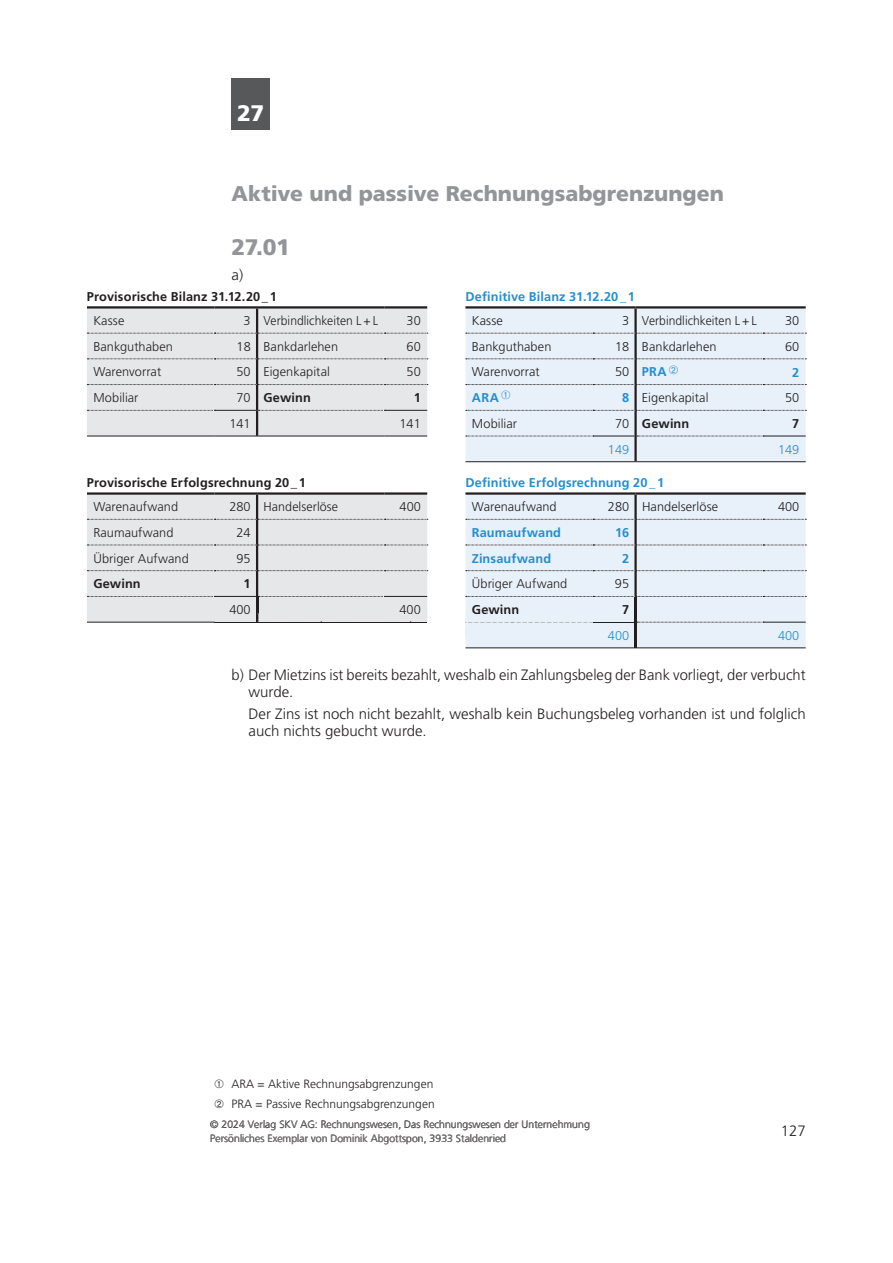
<style>
.page{position:relative;width:893px;height:1263px;background:#fff}
.page>*{position:absolute;margin:0;border:0;box-sizing:border-box;transform-origin:0 0}
.t1{font:900 22.5px "Frutiger LT Std";color:#939598}
.t2{font:900 22.5px "Frutiger LT Std";color:#fff}
.t3{font:900 21.3px "Frutiger LT Std";color:#939598}
.t4{font:300 15px/17px "Frutiger LT Std";color:#231f20}
.t5{font:300 12.75px "Frutiger LT Std";letter-spacing:.005em;color:#231f20}
.t6{font:700 12.75px "Frutiger LT Std";letter-spacing:.01em;color:#231f20}
.t7{font:700 12.75px "Frutiger LT Std";letter-spacing:.01em;color:#238fcf}
.t8{font:300 12.75px "Frutiger LT Std";color:#238fcf}
.t9{font:300 12px/19.2px "Frutiger LT Std";color:#231f20}
.t10{font:300 10.5px/13.5px "Frutiger LT Com";color:#231f20}
.t11{font:300 10.5px "Frutiger LT Com";color:#201d1e}
.s1{font-weight:300;color:#231f20}
.s2{font-weight:300}
.s3{font-weight:700;color:#238fcf}
.s4{color:#1b1b1e}
</style>
<div class="page">
<div style="left:232px;top:79px;width:38px;height:51px;background:#57585a"></div>
<div style="left:465px;top:309px;width:341px;height:152px;background:#e8f0f9"></div>
<hr style="left:87px;top:306px;width:128px;height:3px;background:#231f20">
<hr style="left:215px;top:306px;width:42px;height:3px;background:#231f20">
<hr style="left:257px;top:306px;width:128px;height:3px;background:#231f20">
<hr style="left:385px;top:306px;width:42px;height:3px;background:#231f20">
<svg style="left:87px;top:307px;width:341px;height:129px;background:#dedfe1"></svg>
<hr style="left:87px;top:436px;width:128px;height:1px;background:#231f20">
<hr style="left:215px;top:436px;width:170px;height:1px;background:#231f20">
<hr style="left:385px;top:436px;width:42px;height:1px;background:#231f20">
<hr style="left:465px;top:306px;width:170px;height:3px;background:#231f20">
<hr style="left:634px;top:309px;width:3px;height:24px;background:#231f20">
<hr style="left:634px;top:333px;width:3px;height:26px;background:#231f20">
<hr style="left:634px;top:359px;width:3px;height:25px;background:#231f20">
<hr style="left:634px;top:385px;width:3px;height:25px;background:#231f20">
<hr style="left:634px;top:411px;width:3px;height:25px;background:#231f20">
<hr style="left:634px;top:436px;width:3px;height:25px;background:#231f20">
<svg style="left:466px;top:333px;width:340px;height:1px"></svg>
<svg style="left:466px;top:384px;width:340px;height:1px"></svg>
<svg style="left:466px;top:410px;width:340px;height:1px"></svg>
<svg style="left:466px;top:436px;width:127px;height:1px"></svg>
<svg style="left:637px;top:436px;width:126px;height:1px"></svg>
<hr style="left:465px;top:461px;width:170px;height:1px;background:#231f20">
<hr style="left:635px;top:461px;width:171px;height:1px;background:#231f20">
<hr style="left:635px;top:306px;width:171px;height:3px;background:#231f20">
<hr style="left:215px;top:410px;width:41px;height:1px;background:#231f20">
<hr style="left:385px;top:410px;width:42px;height:1px;background:#231f20">
<hr style="left:593px;top:436px;width:41px;height:1px;background:#231f20">
<hr style="left:763px;top:436px;width:43px;height:1px;background:#231f20">
<div style="left:465px;top:495px;width:341px;height:153px;background:#e8f0f9"></div>
<hr style="left:87px;top:492px;width:128px;height:3px;background:#231f20">
<hr style="left:215px;top:492px;width:42px;height:3px;background:#231f20">
<hr style="left:257px;top:492px;width:128px;height:3px;background:#231f20">
<hr style="left:385px;top:492px;width:42px;height:3px;background:#231f20">
<hr style="left:465px;top:492px;width:170px;height:3px;background:#231f20">
<hr style="left:634px;top:495px;width:3px;height:24px;background:#231f20">
<hr style="left:634px;top:520px;width:3px;height:25px;background:#231f20">
<hr style="left:634px;top:545px;width:3px;height:25px;background:#231f20">
<hr style="left:634px;top:571px;width:3px;height:25px;background:#231f20">
<hr style="left:634px;top:597px;width:3px;height:51px;background:#231f20">
<svg style="left:466px;top:519px;width:340px;height:1px"></svg>
<svg style="left:466px;top:545px;width:340px;height:1px"></svg>
<svg style="left:466px;top:570px;width:340px;height:1px"></svg>
<svg style="left:466px;top:596px;width:340px;height:1px"></svg>
<hr style="left:465px;top:648px;width:170px;height:1px;background:#231f20">
<hr style="left:635px;top:648px;width:171px;height:1px;background:#231f20">
<hr style="left:635px;top:492px;width:171px;height:3px;background:#231f20">
<hr style="left:763px;top:622px;width:43px;height:1px;background:#231f20">
<svg style="left:87px;top:494px;width:341px;height:129px;background:#dedfe1"></svg>
<svg style="left:465px;top:614px;width:299px;height:10px;background:#dde4ec"></svg>
<div style="left:465px;top:627px;width:87px;height:10px;background:#e8f0f9"></div>
<svg style="left:466px;top:359px;width:340px;height:15px;background:#e4ecf5"></svg>
<svg style="left:501px;top:391px;width:9px;height:8px"></svg>
<h1 class="t2" style="left:237px;top:104px;width:28px">27</h1>
<h2 class="t3" style="left:232px;top:184px;width:494px">Aktive und passive Rechnungsabgrenzungen</h2>
<h1 class="t1" style="left:232px;top:237px;width:60px">27.01</h1>
<p class="t4" style="left:232px;top:267px;width:13px">a)</p>
<p class="t6" style="left:87px;top:291px;width:191px">Provisorische Bilanz 31.12.20_1</p>
<p class="t7" style="left:465px;top:291px;width:171px">Definitive Bilanz 31.12.20_1</p>
<p class="t5" style="left:93px;top:315px;width:33px">Kasse</p>
<p class="t5" style="left:244px;top:315px;width:136px">3 Verbindlichkeiten L + L</p>
<p class="t5" style="left:407px;top:315px;width:16px">30</p>
<p class="t5" style="left:472px;top:315px;width:33px">Kasse</p>
<p class="t5" style="left:622px;top:315px;width:136px">3 Verbindlichkeiten L + L</p>
<p class="t5" style="left:785px;top:315px;width:16px">30</p>
<p class="t5" style="left:93px;top:341px;width:81px">Bankguthaben</p>
<p class="t5" style="left:236px;top:341px;width:103px">18 Bankdarlehen</p>
<p class="t5" style="left:406px;top:341px;width:16px">60</p>
<p class="t5" style="left:472px;top:341px;width:81px">Bankguthaben</p>
<p class="t5" style="left:615px;top:341px;width:103px">18 Bankdarlehen</p>
<p class="t5" style="left:785px;top:341px;width:16px">60</p>
<p class="t5" style="left:93px;top:367px;width:69px">Warenvorrat</p>
<p class="t5" style="left:236px;top:367px;width:95px">50 Eigenkapital</p>
<p class="t5" style="left:407px;top:367px;width:16px">50</p>
<p class="t5" style="left:472px;top:367px;width:69px">Warenvorrat</p>
<p class="t7" style="left:615px;top:367px;width:53px"><span class="s1">50</span> PRA</p>
<p class="t7" style="left:792px;top:367px;width:9px">2</p>
<p class="t5" style="left:93px;top:392px;width:47px">Mobiliar</p>
<p class="t6" style="left:237px;top:392px;width:76px"><span class="s2">70</span> Gewinn</p>
<p class="t6" style="left:414px;top:392px;width:9px">1</p>
<p class="t7" style="left:472px;top:392px;width:29px">ARA</p>
<p class="t5" style="left:622px;top:392px;width:88px"><span class="s3">8</span> Eigenkapital</p>
<p class="t5" style="left:785px;top:392px;width:16px">50</p>
<p class="t5" style="left:229px;top:418px;width:23px">141</p>
<p class="t5" style="left:399px;top:418px;width:23px">141</p>
<p class="t5" style="left:472px;top:418px;width:47px">Mobiliar</p>
<p class="t6" style="left:615px;top:418px;width:76px"><span class="s2">70</span> Gewinn</p>
<p class="t6" style="left:792px;top:418px;width:9px">7</p>
<p class="t8" style="left:608px;top:444px;width:23px">149</p>
<p class="t8" style="left:778px;top:444px;width:23px">149</p>
<p class="t6" style="left:87px;top:477px;width:221px">Provisorische Erfolgsrechnung 20_1</p>
<p class="t7" style="left:465px;top:477px;width:200px">Definitive Erfolgsrechnung 20_1</p>
<p class="t5" style="left:93px;top:501px;width:86px">Warenaufwand</p>
<p class="t5" style="left:229px;top:501px;width:110px">280 Handelserlöse</p>
<p class="t5" style="left:399px;top:501px;width:23px">400</p>
<p class="t5" style="left:472px;top:501px;width:86px">Warenaufwand</p>
<p class="t5" style="left:608px;top:501px;width:112px">280 Handelserlöse</p>
<p class="t5" style="left:778px;top:501px;width:23px">400</p>
<p class="t5" style="left:93px;top:527px;width:82px">Raumaufwand</p>
<p class="t5" style="left:236px;top:527px;width:16px">24</p>
<p class="t7" style="left:472px;top:527px;width:91px">Raumaufwand</p>
<p class="t7" style="left:615px;top:527px;width:16px">16</p>
<p class="t5" style="left:93px;top:553px;width:97px">Übriger Aufwand</p>
<p class="t5" style="left:236px;top:553px;width:16px">95</p>
<p class="t7" style="left:472px;top:553px;width:81px">Zinsaufwand</p>
<p class="t7" style="left:622px;top:553px;width:9px">2</p>
<p class="t6" style="left:93px;top:578px;width:49px">Gewinn</p>
<p class="t6" style="left:244px;top:578px;width:9px">1</p>
<p class="t5" style="left:472px;top:578px;width:97px">Übriger Aufwand</p>
<p class="t5" style="left:615px;top:578px;width:16px">95</p>
<p class="t5" style="left:229px;top:604px;width:23px">400</p>
<p class="t5" style="left:399px;top:604px;width:23px">400</p>
<p class="t6" style="left:472px;top:604px;width:49px"><span class="s4">Ge</span>winn</p>
<p class="t6" style="left:622px;top:604px;width:9px">7</p>
<p class="t8" style="left:608px;top:630px;width:23px">400</p>
<p class="t8" style="left:778px;top:630px;width:23px">400</p>
<p class="t4" style="left:249px;top:667px;width:559px;text-indent:-17px">b) Der Mietzins ist bereits bezahlt, weshalb ein Zahlungsbeleg der Bank vorliegt, der verbucht wurde.</p>
<p class="t4" style="left:249px;top:706px;width:558px">Der Zins ist noch nicht bezahlt, weshalb kein Buchungsbeleg vorhanden ist und folglich auch nichts gebucht wurde.</p>
<p class="t11" style="left:317px;top:614px;width:7px">g</p>
<p class="t9" style="left:215px;top:1075px;width:222px">➀ ARA = Aktive Rechnungsabgrenzungen<br>➁ PRA = Passive Rechnungsabgrenzungen</p>
<p class="t10" style="left:210px;top:1119px;width:381px">© 2024 Verlag SKV AG: Rechnungswesen, Das Rechnungswesen der Unternehmung<br>Persönliches Exemplar von Dominik Abgottspon, 3933 Staldenried</p>
<p class="t4" style="left:781px;top:1123px;width:27px">127</p>
</div>
